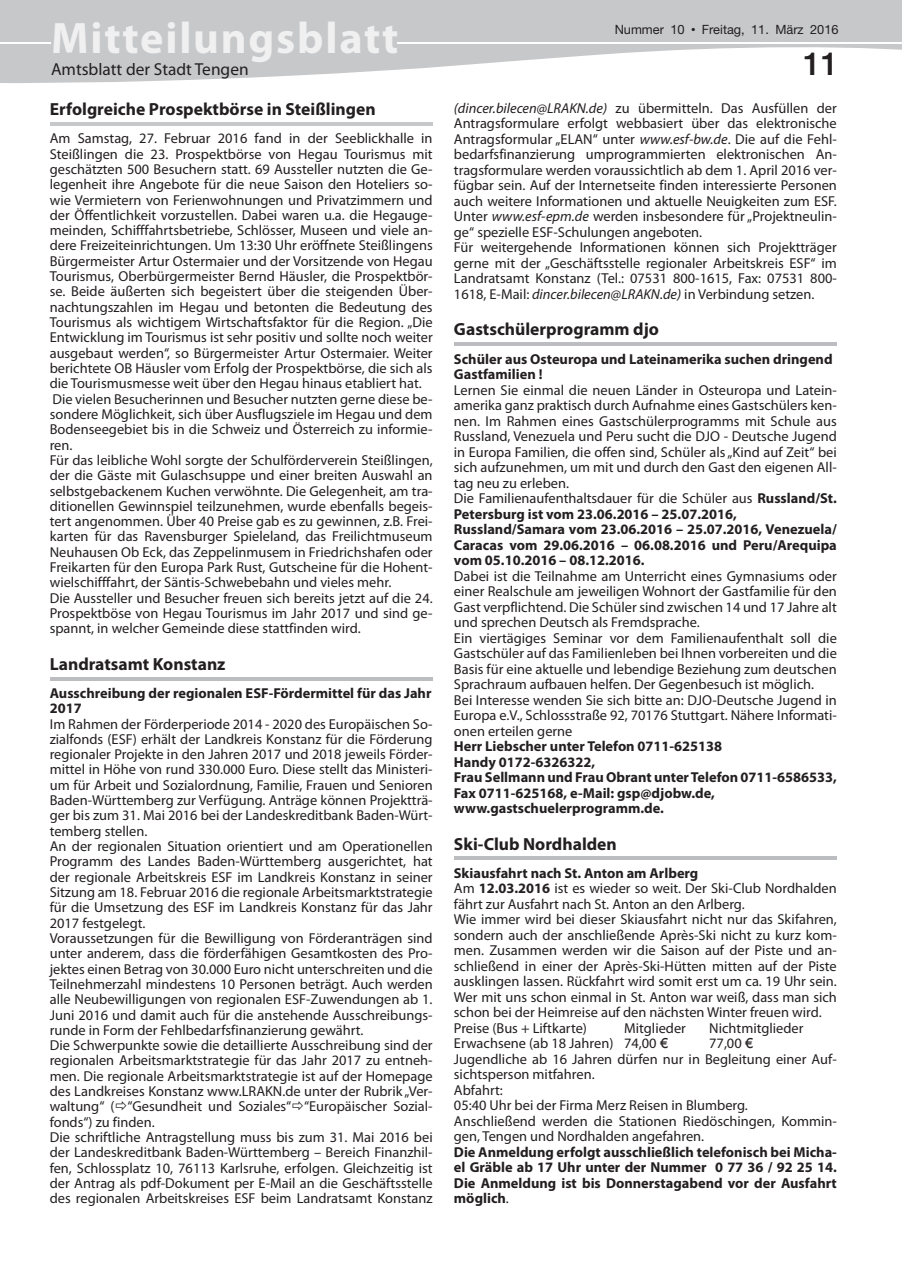
<style>
.page{position:relative;width:902px;height:1280px;background:#fff}
.page>*{position:absolute;margin:0;border:0;box-sizing:border-box;transform-origin:0 0}
.t1{font:700 44.25px "Myriad Pro";letter-spacing:.04em;color:#f0f0f1}
.t2{font:500 31.95px "Helvetica Neue";color:#231f20}
.t3{font:700 17.55px "Myriad Pro";color:#231f20}
.t4{font:17.4px "Myriad Pro";color:#231f20}
.t5{font:14.4px/15.3px "Myriad Pro";color:#231f20}
.t6{font:700 14.4px/15.5px "Myriad Pro";color:#231f20}
.t7{font:12.75px "Helvetica Neue";color:#231f20}
.s1{font-size:12.9px}
.s2{font-family:"M Twentieth Century";font-weight:500}
.s3{font-style:italic}
.s4{font-weight:700}
.s5{font-family:"Gill Sans"}
.s6{font-weight:400}
</style>
<div class="page">
<svg style="left:1px;top:0;width:900px;height:83px;fill:#c7c8ca"></svg>
<svg style="left:0;top:0;width:1px;height:83px"></svg>
<div style="left:53px;top:22px;width:344px;height:40px;background:#c7c8ca"></div>
<hr style="left:0;top:42px;width:51px;height:1px;background:#fff">
<hr style="left:397px;top:42px;width:504px;height:1px;background:#fff">
<hr style="left:50px;top:122px;width:382px;height:4px;background:#c7c8ca">
<hr style="left:50px;top:677px;width:382px;height:3px;background:#bcbdc0">
<hr style="left:454px;top:343px;width:382px;height:3px;background:#bcbdc0">
<hr style="left:454px;top:857px;width:382px;height:3px;background:#bcbdc0">
<h1 class="t1" style="left:51px;top:9px;width:349px">Mitteilungsblatt</h1>
<p class="t7" style="left:614px;top:22px;width:225px">Nummer <span class="s1">10</span> <span class="s2">•</span> Freitag, 11. März 2016</p>
<p class="t4" style="left:51px;top:59px;width:199px">Amtsblatt der Stadt Tengen</p>
<h2 class="t2" style="left:803px;top:45px;width:37px">11</h2>
<p class="t3" style="left:50px;top:98px;width:327px">Erfolgreiche Prospektbörse in Steißlingen</p>
<p class="t5" style="left:50px;top:131px;width:384px">Am Samstag, 27. Februar 2016 fand in der Seeblickhalle in Steißlingen die 23. Prospektbörse von Hegau Tourismus mit geschätzten 500 Besuchern statt. 69 Aussteller nutzten die Ge&shy;legenheit ihre Angebote für die neue Saison den Hoteliers so&shy;wie Vermietern von Ferienwohnungen und Privatzimmern und der Öffentlichkeit vorzustellen. Dabei waren u.a. die Hegauge&shy;meinden, Schifffahrtsbetriebe, Schlösser, Museen und viele an&shy;dere Freizeiteinrichtungen. Um 13:30 Uhr eröffnete Steißlingens Bürgermeister Artur Ostermaier und der Vorsitzende von Hegau Tourismus, Oberbürgermeister Bernd Häusler, die Prospektbör&shy;se. Beide äußerten sich begeistert über die steigenden Über&shy;nachtungszahlen im Hegau und betonten die Bedeutung des Tourismus als wichtigem Wirtschaftsfaktor für die Region. „Die Entwicklung im Tourismus ist sehr positiv und sollte noch weiter ausgebaut werden“, so Bürgermeister Artur Ostermaier. Weiter berichtete OB Häusler vom Erfolg der Prospektbörse, die sich als die Tourismusmesse weit über den Hegau hinaus etabliert hat.<br>Die vielen Besucherinnen und Besucher nutzten gerne diese be&shy;sondere Möglichkeit, sich über Ausflugsziele im Hegau und dem Bodenseegebiet bis in die Schweiz und Österreich zu informie&shy;ren.<br>Für das leibliche Wohl sorgte der Schulförderverein Steißlingen, der die Gäste mit Gulaschsuppe und einer breiten Auswahl an selbstgebackenem Kuchen verwöhnte. Die Gelegenheit, am tra&shy;ditionellen Gewinnspiel teilzunehmen, wurde ebenfalls begeis&shy;tert angenommen. Über 40 Preise gab es zu gewinnen, z.B. Frei&shy;karten für das Ravensburger Spieleland, das Freilichtmuseum Neuhausen Ob Eck, das Zeppelinmusem in Friedrichshafen oder Freikarten für den Europa Park Rust, Gutscheine für die Hohent&shy;wielschifffahrt, der Säntis-Schwebebahn und vieles mehr.<br>Die Aussteller und Besucher freuen sich bereits jetzt auf die 24.<br>Prospektböse von Hegau Tourismus im Jahr 2017 und sind ge&shy;spannt, in welcher Gemeinde diese stattfinden wird.</p>
<p class="t3" style="left:50px;top:652px;width:177px">Landratsamt Konstanz</p>
<p class="t6" style="left:50px;top:685px;width:383px">Ausschreibung der regionalen ESF-Fördermittel für das Jahr<br>2017</p>
<p class="t5" style="left:50px;top:716px;width:384px">Im Rahmen der Förderperiode 2014 - 2020 des Europäischen So&shy;zialfonds (ESF) erhält der Landkreis Konstanz für die Förderung regionaler Projekte in den Jahren 2017 und 2018 jeweils Förder&shy;mittel in Höhe von rund 330.000 Euro. Diese stellt das Ministeri&shy;um für Arbeit und Sozialordnung, Familie, Frauen und Senioren Baden-Württemberg zur Verfügung. Anträge können Projektträ&shy;ger bis zum 31. Mai 2016 bei der Landeskreditbank Baden-Würt&shy;temberg stellen.<br>An der regionalen Situation orientiert und am Operationellen Programm des Landes Baden-Württemberg ausgerichtet, hat der regionale Arbeitskreis ESF im Landkreis Konstanz in seiner Sitzung am 18. Februar 2016 die regionale Arbeitsmarktstrategie für die Umsetzung des ESF im Landkreis Konstanz für das Jahr 2017 festgelegt.<br>Voraussetzungen für die Bewilligung von Förderanträgen sind unter anderem, dass die förderfähigen Gesamtkosten des Pro&shy;jektes einen Betrag von 30.000 Euro nicht unterschreiten und die Teilnehmerzahl mindestens 10 Personen beträgt. Auch werden alle Neubewilligungen von regionalen ESF-Zuwendungen ab 1.<br>Juni 2016 und damit auch für die anstehende Ausschreibungs&shy;runde in Form der Fehlbedarfsfinanzierung gewährt.<br>Die Schwerpunkte sowie die detaillierte Ausschreibung sind der regionalen Arbeitsmarktstrategie für das Jahr 2017 zu entneh&shy;men. Die regionale Arbeitsmarktstrategie ist auf der Homepage des Landkreises Konstanz www.LRAKN.de unter der Rubrik „Ver&shy;waltung“ ( “Gesundheit und Soziales“ “Europäischer Sozial&shy;fonds“) zu finden.<br>Die schriftliche Antragstellung muss bis zum 31. Mai 2016 bei der Landeskreditbank Baden-Württemberg – Bereich Finanzhil&shy;fen, Schlossplatz 10, 76113 Karlsruhe, erfolgen. Gleichzeitig ist der Antrag als pdf-Dokument per E-Mail an die Geschäftsstelle des regionalen Arbeitskreises ESF beim Landratsamt Konstanz</p>
<p class="t5" style="left:454px;top:100px;width:384px"><span class="s3">(dincer.bilecen@LRAKN.de)</span> zu übermitteln. Das Ausfüllen der Antragsformulare erfolgt webbasiert über das elektronische Antragsformular „ELAN“ unter <span class="s3">www.esf-bw.de</span>. Die auf die Fehl&shy;bedarfsfinanzierung umprogrammierten elektronischen An&shy;tragsformulare werden voraussichtlich ab dem 1. April 2016 ver&shy;fügbar sein. Auf der Internetseite finden interessierte Personen auch weitere Informationen und aktuelle Neuigkeiten zum ESF.<br>Unter <span class="s3">www.esf-epm.de</span> werden insbesondere für „Projektneulin&shy;ge“ spezielle ESF-Schulungen angeboten.<br>Für weitergehende Informationen können sich Projektträger gerne mit der „Geschäftsstelle regionaler Arbeitskreis ESF“ im Landratsamt Konstanz (Tel.: 07531 800-1615, Fax: 07531 800- 1618, E-Mail: <span class="s3">dincer.bilecen@LRAKN.de)</span> in Verbindung setzen.</p>
<p class="t3" style="left:454px;top:318px;width:206px">Gastschülerprogramm djo</p>
<p class="t6" style="left:454px;top:351px;width:380px">Schüler aus Osteuropa und Lateinamerika suchen dringend<br>Gastfamilien !</p>
<p class="t5" style="left:454px;top:382px;width:384px">Lernen Sie einmal die neuen Länder in Osteuropa und Latein&shy;amerika ganz praktisch durch Aufnahme eines Gastschülers ken&shy;nen. Im Rahmen eines Gastschülerprogramms mit Schule aus Russland, Venezuela und Peru sucht die DJO - Deutsche Jugend in Europa Familien, die offen sind, Schüler als „Kind auf Zeit“ bei sich aufzunehmen, um mit und durch den Gast den eigenen All&shy;tag neu zu erleben.<br>Die Familienaufenthaltsdauer für die Schüler aus <span class="s4">Russland/St.<br>Petersburg ist vom 23.06.2016 – 25.07.2016, Russland/Samara vom 23.06.2016 – 25.07.2016, Venezuela/ Caracas vom 29.06.2016 – 06.08.2016 und Peru/Arequipa vom 05.10.2016 – 08.12.2016.</span></p>
<p class="t5" style="left:454px;top:568px;width:384px">Dabei ist die Teilnahme am Unterricht eines Gymnasiums oder einer Realschule am jeweiligen Wohnort der Gastfamilie für den Gast verpflichtend. Die Schüler sind zwischen 14 und 17 Jahre alt und sprechen Deutsch als Fremdsprache.<br>Ein viertägiges Seminar vor dem Familienaufenthalt soll die Gastschüler auf das Familienleben bei Ihnen vorbereiten und die Basis für eine aktuelle und lebendige Beziehung zum deutschen Sprachraum aufbauen helfen. Der Gegenbesuch ist möglich.<br>Bei Interesse wenden Sie sich bitte an: DJO-Deutsche Jugend in Europa e.V., Schlossstraße 92, 70176 Stuttgart. Nähere Informati&shy;onen erteilen gerne</p>
<p class="t6" style="left:454px;top:738px;width:384px">Herr Liebscher unter Telefon 0711-625138<br>Handy 0172-6326322,<br>Frau Sellmann und Frau Obrant unter Telefon 0711-6586533, Fax 0711-625168, e-Mail: gsp@djobw.de, www.gastschuelerprogramm.de.</p>
<p class="t3" style="left:454px;top:832px;width:164px">Ski-Club Nordhalden</p>
<p class="t5" style="left:454px;top:865px;width:384px"><span class="s4">Skiausfahrt nach St. Anton am Arlberg<br></span>Am <span class="s4">12.03.2016</span> ist es wieder so weit. Der Ski-Club Nordhalden fährt zur Ausfahrt nach St. Anton an den Arlberg.<br>Wie immer wird bei dieser Skiausfahrt nicht nur das Skifahren, sondern auch der anschließende Après-Ski nicht zu kurz kom&shy;men. Zusammen werden wir die Saison auf der Piste und an&shy;schließend in einer der Après-Ski-Hütten mitten auf der Piste ausklingen lassen. Rückfahrt wird somit erst um ca. 19 Uhr sein.<br>Wer mit uns schon einmal in St. Anton war weiß, dass man sich schon bei der Heimreise auf den nächsten Winter freuen wird.<br>Preise (Bus + Liftkarte)</p>
<p class="t5" style="left:624px;top:1020px;width:63px">Mitglieder</p>
<p class="t5" style="left:709px;top:1020px;width:96px">Nichtmitglieder</p>
<p class="t5" style="left:454px;top:1036px;width:216px">Erwachsene (ab 18 Jahren) 74,00 <span class="s5">€</span></p>
<p class="t5" style="left:454px;top:1036px;width:384px;text-indent:255px">77,00 <span class="s5">€<br></span>Jugendliche ab 16 Jahren dürfen nur in Begleitung einer Auf&shy;sichtsperson mitfahren.<br>Abfahrt:<br>05:40 Uhr bei der Firma Merz Reisen in Blumberg.<br>Anschließend werden die Stationen Riedöschingen, Kommin&shy;gen, Tengen und Nordhalden angefahren.</p>
<p class="t6" style="left:454px;top:1144px;width:384px;text-align:justify">Die Anmeldung erfolgt ausschließlich telefonisch bei Micha&shy;el Gräble ab 17 Uhr unter der Nummer 0 77 36 / 92 25 14.<br>Die Anmeldung ist bis Donnerstagabend vor der Ausfahrt möglich<span class="s6">.</span></p>
</div>
